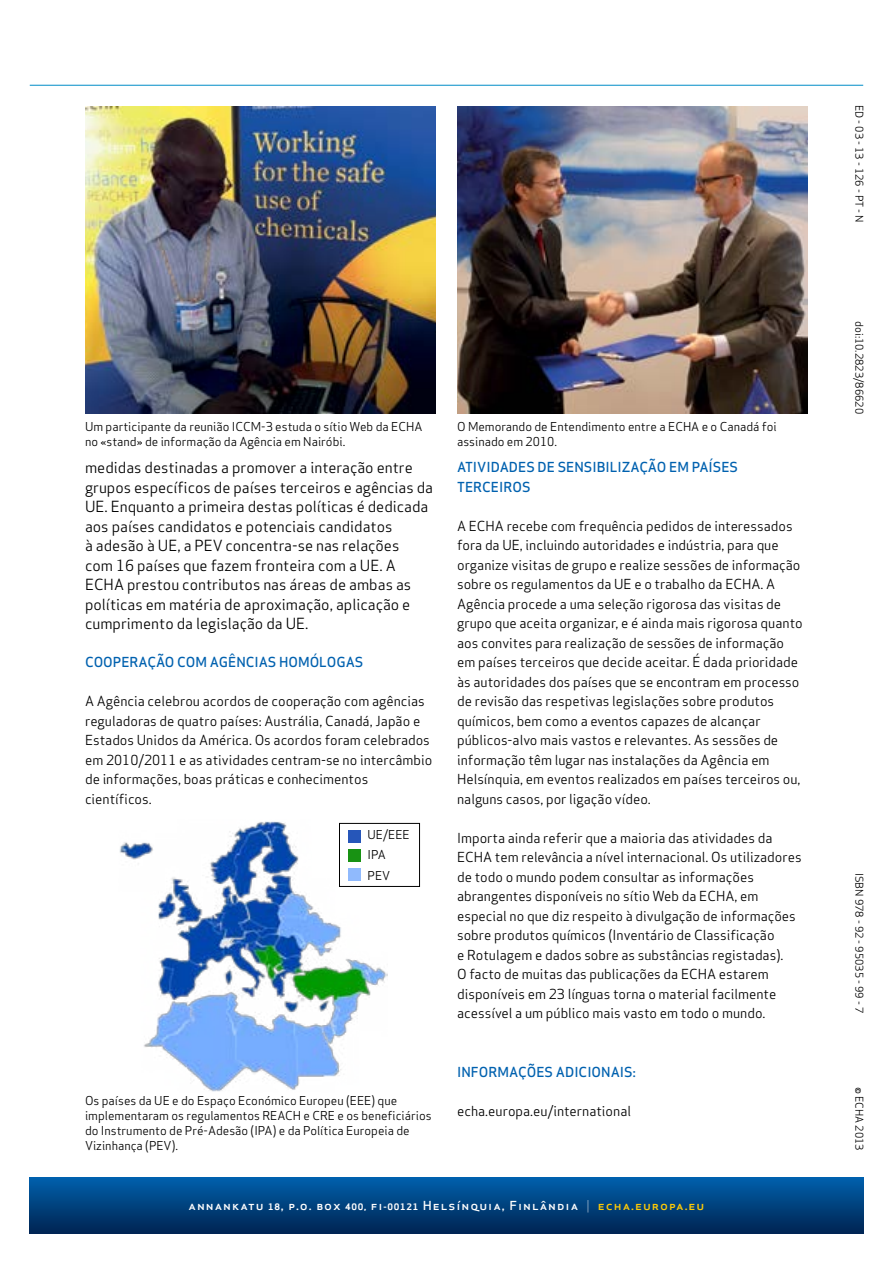
<style>
.page{position:relative;width:893px;height:1263px;background:#fff}
.page>*{position:absolute;margin:0;border:0;box-sizing:border-box;transform-origin:0 0}
.t1{font:15px/19.5px "Apex Sans";color:#000}
.t2{font:13.5px/19.5px "Apex Sans";color:#000}
.t3{font:500 13.5px/19.5px "Apex Sans";color:#0061af}
.t4{font:500 12.15px "Apex Sans";letter-spacing:.075em;color:#fff;scale:1.08 1}
.t5{font:12px/15px "Apex Sans";color:#000}
.t6{font:10.5px "Apex Sans";color:#000}
.s1{font-weight:700;font-size:8.7px}
.s2{font-weight:700;font-size:8.25px}
.s3{font-weight:300}
.s4{color:#ffcb05}
</style>
<div class="page">
<svg style="left:30px;top:1178px;width:833px;height:55px;background:#00417e"></svg>
<hr style="left:30px;top:85px;width:833px;height:1px;background:#008dc7">
<img style="left:457px;top:106px;width:351px;height:308px">
<img style="left:85px;top:106px;width:351px;height:308px">
<img style="left:119px;top:821px;width:269px;height:271px">
<div style="left:339px;top:823px;width:81px;height:64px;border:1px solid #000"></div>
<div style="left:348px;top:830px;width:13px;height:13px;background:#2656b9"></div>
<div style="left:348px;top:849px;width:13px;height:13px;background:#189213"></div>
<div style="left:348px;top:868px;width:13px;height:13px;background:#90bafd"></div>
<p class="t5" style="left:85px;top:418px;width:339px">Um participante da reunião ICCM-3 estuda o sítio Web da ECHA no «stand» de informação da Agência em Nairóbi.</p>
<p class="t1" style="left:85px;top:457px;width:349px">medidas destinadas a promover a interação entre grupos específicos de países terceiros e agências da UE. Enquanto a primeira destas políticas é dedicada aos países candidatos e potenciais candidatos<br>à adesão à UE, a PEV concentra-se nas relações<br>com 16 países que fazem fronteira com a UE. A ECHA prestou contributos nas áreas de ambas as políticas em matéria de aproximação, aplicação e cumprimento da legislação da UE.</p>
<p class="t3" style="left:85px;top:651px;width:280px">COOPERAÇÃO COM AGÊNCIAS HOMÓLOGAS</p>
<p class="t2" style="left:85px;top:690px;width:349px">A Agência celebrou acordos de cooperação com agências reguladoras de quatro países: Austrália, Canadá, Japão e Estados Unidos da América. Os acordos foram celebrados em 2010/2011 e as atividades centram-se no intercâmbio de informações, boas práticas e conhecimentos científicos.</p>
<p class="t5" style="left:368px;top:823px;width:44px;line-height:20.2px">UE/EEE<br>IPA<br>PEV</p>
<p class="t5" style="left:85px;top:1092px;width:348px">Os países da UE e do Espaço Económico Europeu (EEE) que implementaram os regulamentos REACH e CRE e os beneficiários do Instrumento de Pré-Adesão (IPA) e da Política Europeia de Vizinhança (PEV).</p>
<p class="t5" style="left:457px;top:418px;width:321px">O Memorando de Entendimento entre a ECHA e o Canadá foi assinado em 2010.</p>
<p class="t3" style="left:457px;top:456px;width:283px">ATIVIDADES DE SENSIBILIZAÇÃO EM PAÍSES<br>TERCEIROS</p>
<p class="t2" style="left:457px;top:515px;width:347px">A ECHA recebe com frequência pedidos de interessados fora da UE, incluindo autoridades e indústria, para que organize visitas de grupo e realize sessões de informação sobre os regulamentos da UE e o trabalho da ECHA. A Agência procede a uma seleção rigorosa das visitas de grupo que aceita organizar, e é ainda mais rigorosa quanto aos convites para realização de sessões de informação em países terceiros que decide aceitar. É dada prioridade às autoridades dos países que se encontram em processo de revisão das respetivas legislações sobre produtos químicos, bem como a eventos capazes de alcançar públicos-alvo mais vastos e relevantes. As sessões de informação têm lugar nas instalações da Agência em Helsínquia, em eventos realizados em países terceiros ou, nalguns casos, por ligação vídeo.</p>
<p class="t2" style="left:457px;top:827px;width:346px">Importa ainda referir que a maioria das atividades da ECHA tem relevância a nível internacional. Os utilizadores de todo o mundo podem consultar as informações abrangentes disponíveis no sítio Web da ECHA, em especial no que diz respeito à divulgação de informações sobre produtos químicos (Inventário de Classificação<br>e Rotulagem e dados sobre as substâncias registadas).<br>O facto de muitas das publicações da ECHA estarem disponíveis em 23 línguas torna o material facilmente acessível a um público mais vasto em todo o mundo.</p>
<p class="t3" style="left:457px;top:1060px;width:180px">I NFORMAÇÕES ADICIONAIS:</p>
<p class="t2" style="left:457px;top:1100px;width:175px">echa.europa.eu/international</p>
<p class="t4" style="left:189px;top:1195px;width:479px">ANNANKATU <span class="s1">18</span>, P.O. BOX <span class="s1">400,</span> FI<span class="s2">-</span><span class="s1">00121</span> HELSÍNQUIA, FINLÂNDIA <span class="s3">|</span> <span class="s4">ECHA.EUROPA.EU</span></p>
<p class="t6" style="left:868px;top:105px;width:119px;rotate:90deg">ED - 03 - 13 - 126 - PT - N</p>
<p class="t6" style="left:868px;top:321px;width:94px;rotate:90deg">doi:10.2823/86620</p>
<p class="t6" style="left:868px;top:873px;width:142px;rotate:90deg">ISBN 978 - 92 - 95035 - 99 - 7</p>
<p class="t6" style="left:868px;top:1087px;width:65px;rotate:90deg">© ECHA 2013</p>
</div>
